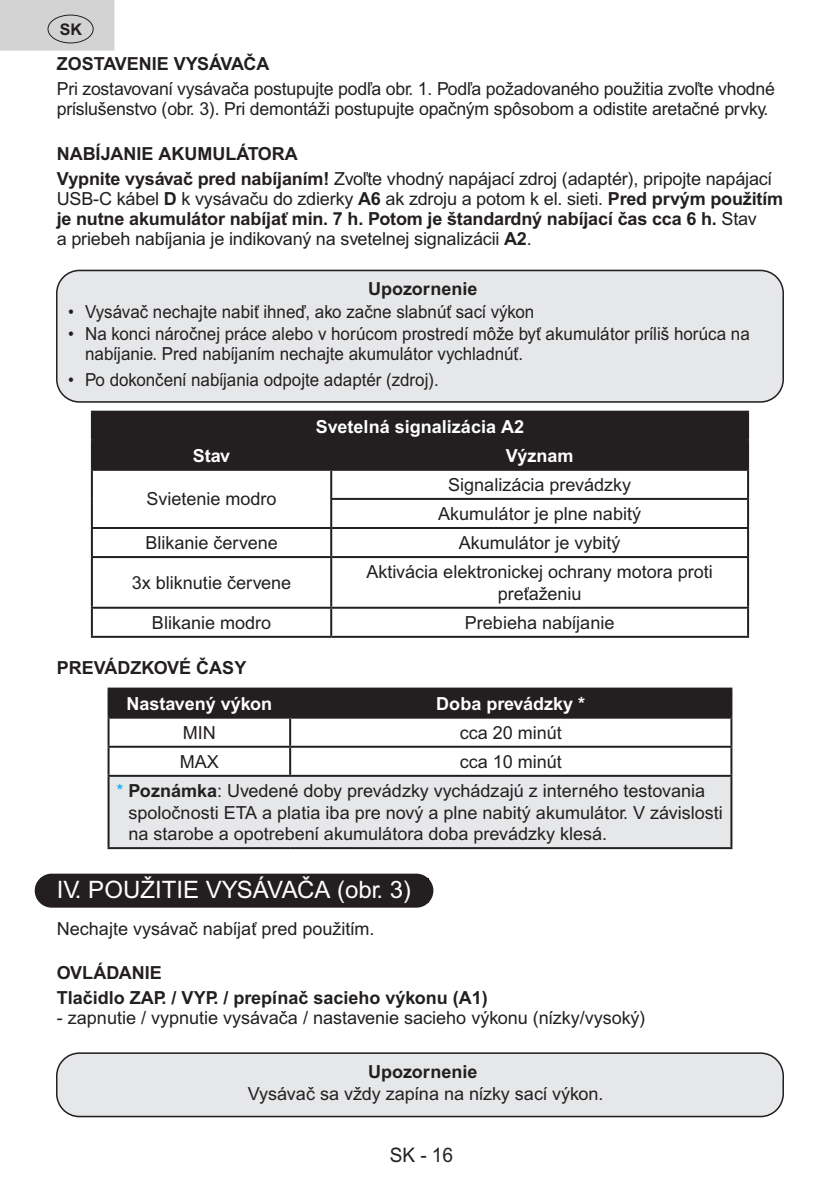
<style>
.page{position:relative;width:840px;height:1191px;background:#fff}
.page>*{position:absolute;margin:0;border:0;box-sizing:border-box;transform-origin:0 0}
.NADPISY__ČERNÁ{font:24px "Arial MT Pro";color:#fff}
.t1{font:20px "Arial MT Pro";color:#231f20;scale:.95 1}
.klasický_text{font:18px/20px "Arial MT Pro";color:#231f20}
.klasický_text-2{font:18px/20px "Arial MT Pro";color:#231f20;scale:.94 1}
.nadpis_mini__VELKÉ{font:700 18px "Arial MT Pro";color:#231f20}
.klasický_text-3{font:700 18px "Arial MT Pro";color:#fff}
.klasický_text-4{font:700 18px "Arial MT Pro";color:#231f20}
.RÁMEČEK_-_obyč__text{font:18px "Arial MT Pro";color:#231f20}
.RÁMEČEK_-_nadpisek{font:700 18px "Arial MT Pro";color:#231f20}
.t2{font:700 16px "Arial MT Pro";color:#231f20}
.s1{font-weight:700}
.s2{color:#00aeef}
</style>
<div class="page">
<div style="left:0;top:0;width:114px;height:51px;background:#d3d3d3"></div>
<div style="left:48px;top:15px;width:45px;height:28px;border:1px solid #231f20;border-radius:50%"></div>
<div style="left:57px;top:269px;width:725px;height:134px;background:#e6e7e9;border-radius:23px"></div>
<div style="left:56px;top:270px;width:727px;height:133px;border:2px solid #231f20;border-radius:23px"></div>
<div style="left:46px;top:884px;width:376px;height:12px;background:#231f20"></div>
<div style="left:35px;top:873px;width:398px;height:34px;border:10px solid #231f20;border-radius:12px"></div>
<div style="left:57px;top:1052px;width:725px;height:65px;background:#e6e7e9;border-radius:23px"></div>
<div style="left:56px;top:1052px;width:727px;height:65px;border:2px solid #231f20;border-radius:23px"></div>
<div style="left:93px;top:413px;width:653px;height:56px;background:#231f20"></div>
<hr style="left:91px;top:411px;width:240px;height:2px;background:#231f20">
<hr style="left:91px;top:413px;width:2px;height:27px;background:#231f20">
<hr style="left:331px;top:411px;width:417px;height:2px;background:#231f20">
<hr style="left:746px;top:413px;width:2px;height:27px;background:#231f20">
<hr style="left:91px;top:440px;width:240px;height:2px;background:#231f20">
<hr style="left:91px;top:442px;width:2px;height:27px;background:#231f20">
<hr style="left:331px;top:440px;width:417px;height:2px;background:#231f20">
<hr style="left:330px;top:442px;width:2px;height:27px;background:#231f20">
<hr style="left:746px;top:442px;width:2px;height:27px;background:#231f20">
<hr style="left:91px;top:469px;width:240px;height:2px;background:#231f20">
<hr style="left:91px;top:471px;width:2px;height:28px;background:#231f20">
<hr style="left:331px;top:469px;width:417px;height:2px;background:#231f20">
<hr style="left:330px;top:471px;width:2px;height:27px;background:#231f20">
<hr style="left:746px;top:471px;width:2px;height:27px;background:#231f20">
<hr style="left:91px;top:499px;width:2px;height:28px;background:#231f20">
<hr style="left:330px;top:498px;width:418px;height:2px;background:#231f20">
<hr style="left:330px;top:500px;width:2px;height:27px;background:#231f20">
<hr style="left:746px;top:500px;width:2px;height:27px;background:#231f20">
<hr style="left:91px;top:527px;width:240px;height:2px;background:#231f20">
<hr style="left:91px;top:529px;width:2px;height:27px;background:#231f20">
<hr style="left:331px;top:527px;width:417px;height:2px;background:#231f20">
<hr style="left:330px;top:529px;width:2px;height:27px;background:#231f20">
<hr style="left:746px;top:529px;width:2px;height:27px;background:#231f20">
<hr style="left:91px;top:556px;width:240px;height:2px;background:#231f20">
<hr style="left:91px;top:558px;width:2px;height:49px;background:#231f20">
<hr style="left:331px;top:556px;width:417px;height:2px;background:#231f20">
<hr style="left:330px;top:558px;width:2px;height:49px;background:#231f20">
<hr style="left:746px;top:558px;width:2px;height:49px;background:#231f20">
<hr style="left:91px;top:607px;width:240px;height:2px;background:#231f20">
<hr style="left:91px;top:609px;width:2px;height:27px;background:#231f20">
<hr style="left:331px;top:607px;width:417px;height:2px;background:#231f20">
<hr style="left:330px;top:609px;width:2px;height:27px;background:#231f20">
<hr style="left:746px;top:609px;width:2px;height:27px;background:#231f20">
<hr style="left:91px;top:636px;width:240px;height:2px;background:#231f20">
<hr style="left:331px;top:636px;width:417px;height:2px;background:#231f20">
<div style="left:109px;top:689px;width:621px;height:27px;background:#231f20"></div>
<div style="left:108px;top:776px;width:623px;height:72px;background:#e6e7e9"></div>
<hr style="left:107px;top:687px;width:183px;height:2px;background:#231f20">
<hr style="left:107px;top:689px;width:2px;height:27px;background:#231f20">
<hr style="left:290px;top:687px;width:442px;height:2px;background:#231f20">
<hr style="left:289px;top:689px;width:2px;height:27px;background:#231f20">
<hr style="left:730px;top:689px;width:2px;height:27px;background:#231f20">
<hr style="left:107px;top:716px;width:183px;height:2px;background:#231f20">
<hr style="left:107px;top:718px;width:2px;height:27px;background:#231f20">
<hr style="left:290px;top:716px;width:442px;height:2px;background:#231f20">
<hr style="left:289px;top:718px;width:2px;height:27px;background:#231f20">
<hr style="left:730px;top:718px;width:2px;height:27px;background:#231f20">
<hr style="left:107px;top:745px;width:183px;height:2px;background:#231f20">
<hr style="left:107px;top:747px;width:2px;height:28px;background:#231f20">
<hr style="left:290px;top:745px;width:442px;height:2px;background:#231f20">
<hr style="left:289px;top:747px;width:2px;height:28px;background:#231f20">
<hr style="left:730px;top:747px;width:2px;height:28px;background:#231f20">
<hr style="left:107px;top:775px;width:183px;height:2px;background:#231f20">
<hr style="left:107px;top:777px;width:2px;height:70px;background:#231f20">
<hr style="left:290px;top:775px;width:442px;height:2px;background:#231f20">
<hr style="left:730px;top:777px;width:2px;height:70px;background:#231f20">
<hr style="left:107px;top:847px;width:183px;height:2px;background:#231f20">
<hr style="left:290px;top:847px;width:442px;height:2px;background:#231f20">
<p class="t2" style="left:60px;top:20px;width:24px">SK</p>
<p class="nadpis_mini__VELKÉ" style="left:57px;top:53px;width:214px">ZOSTAVENIE VYSÁVAČA</p>
<p class="klasický_text" style="left:57px;top:80px;width:719px">Pri zostavovaní vysávača postupujte podľa obr. 1. Podľa požadovaného použitia zvoľte vhodné príslušenstvo (obr. 3). Pri demontáži postupujte opačným spôsobom a odistite aretačné prvky.</p>
<p class="nadpis_mini__VELKÉ" style="left:57px;top:143px;width:242px">NABÍJANIE AKUMULÁTORA</p>
<p class="klasický_text" style="left:57px;top:170px;width:727px"><span class="s1">Vypnite vysávač pred nabíjaním!</span> Zvoľte vhodný napájací zdroj (adaptér), pripojte napájací USB-C kábel <span class="s1">D</span> k vysávaču do zdierky <span class="s1">A6</span> ak zdroju a potom k el. sieti. <span class="s1">Pred prvým použitím je nutne akumulátor nabíjať min. 7 h. Potom je štandardný nabíjací čas cca 6 h.</span> Stav<br>a priebeh nabíjania je indikovaný na svetelnej signalizácii <span class="s1">A2</span>.</p>
<p class="RÁMEČEK_-_nadpisek" style="left:368px;top:278px;width:111px">Upozornenie</p>
<p class="klasický_text-2" style="left:68px;top:302px;width:497px">• Vysávač nechajte nabiť ihneď, ako začne slabnúť sací výkon</p>
<p class="klasický_text-2" style="left:85px;top:325px;width:708px;text-indent:-17px">• Na konci náročnej práce alebo v horúcom prostredí môže byť akumulátor príliš horúca na nabíjanie. Pred nabíjaním nechajte akumulátor vychladnúť.</p>
<p class="klasický_text-2" style="left:68px;top:370px;width:395px">• Po dokončení nabíjania odpojte adaptér (zdroj).</p>
<p class="klasický_text-3" style="left:316px;top:416px;width:209px">Svetelná signalizácia A2</p>
<p class="klasický_text-3" style="left:193px;top:445px;width:39px">Stav</p>
<p class="klasický_text-3" style="left:505px;top:445px;width:69px">Význam</p>
<p class="klasický_text" style="left:146px;top:490px;width:132px">Svietenie modro</p>
<p class="klasický_text" style="left:448px;top:475px;width:184px">Signalizácia prevádzky</p>
<p class="klasický_text" style="left:438px;top:504px;width:204px">Akumulátor je plne nabitý</p>
<p class="klasický_text" style="left:145px;top:533px;width:134px">Blikanie červene</p>
<p class="klasický_text" style="left:458px;top:533px;width:163px">Akumulátor je vybitý</p>
<p class="klasický_text" style="left:132px;top:573px;width:161px">3x bliknutie červene</p>
<p class="klasický_text" style="left:366px;top:562px;width:347px;line-height:21.6px;text-align:center">Aktivácia elektronickej ochrany motora proti preťaženiu</p>
<p class="klasický_text" style="left:152px;top:613px;width:121px">Blikanie modro</p>
<p class="klasický_text" style="left:464px;top:613px;width:151px">Prebieha nabíjanie</p>
<p class="nadpis_mini__VELKÉ" style="left:57px;top:657px;width:191px">PREVÁDZKOVÉ ČASY</p>
<p class="klasický_text-3" style="left:126px;top:693px;width:147px">Nastavený výkon</p>
<p class="klasický_text-3" style="left:436px;top:693px;width:150px">Doba prevádzky *</p>
<p class="klasický_text" style="left:183px;top:723px;width:34px">MIN</p>
<p class="klasický_text" style="left:459px;top:723px;width:104px">cca 20 minút</p>
<p class="klasický_text" style="left:180px;top:752px;width:41px">MAX</p>
<p class="klasický_text" style="left:459px;top:752px;width:104px">cca 10 minút</p>
<p class="klasický_text" style="left:128px;top:780px;width:595px;line-height:21.6px;text-indent:-12px"><span class="s2">*</span> <span class="s1">Poznámka</span>: Uvedené doby prevádzky vychádzajú z interného testovania spoločnosti ETA a platia iba pre nový a plne nabitý akumulátor. V závislosti na starobe a opotrebení akumulátora doba prevádzky klesá.</p>
<p class="NADPISY__ČERNÁ" style="left:57px;top:876px;width:356px">IV. POUŽITIE VYSÁVAČA (obr. 3)</p>
<p class="klasický_text" style="left:57px;top:919px;width:319px">Nechajte vysávač nabíjať pred použitím.</p>
<p class="nadpis_mini__VELKÉ" style="left:57px;top:962px;width:106px">OVLÁDANIE</p>
<p class="klasický_text-4" style="left:57px;top:987px;width:432px">Tlačidlo ZAP. / VYP. / prepínač sacieho výkonu (A1)</p>
<p class="klasický_text" style="left:57px;top:1009px;width:590px">- zapnutie / vypnutie vysávača / nastavenie sacieho výkonu (nízky/vysoký)</p>
<p class="RÁMEČEK_-_nadpisek" style="left:368px;top:1060px;width:111px">Upozornenie</p>
<p class="RÁMEČEK_-_obyč__text" style="left:248px;top:1083px;width:357px">Vysávač sa vždy zapína na nízky sací výkon.</p>
<p class="t1" style="left:389px;top:1143px;width:68px">SK - 16</p>
</div>
